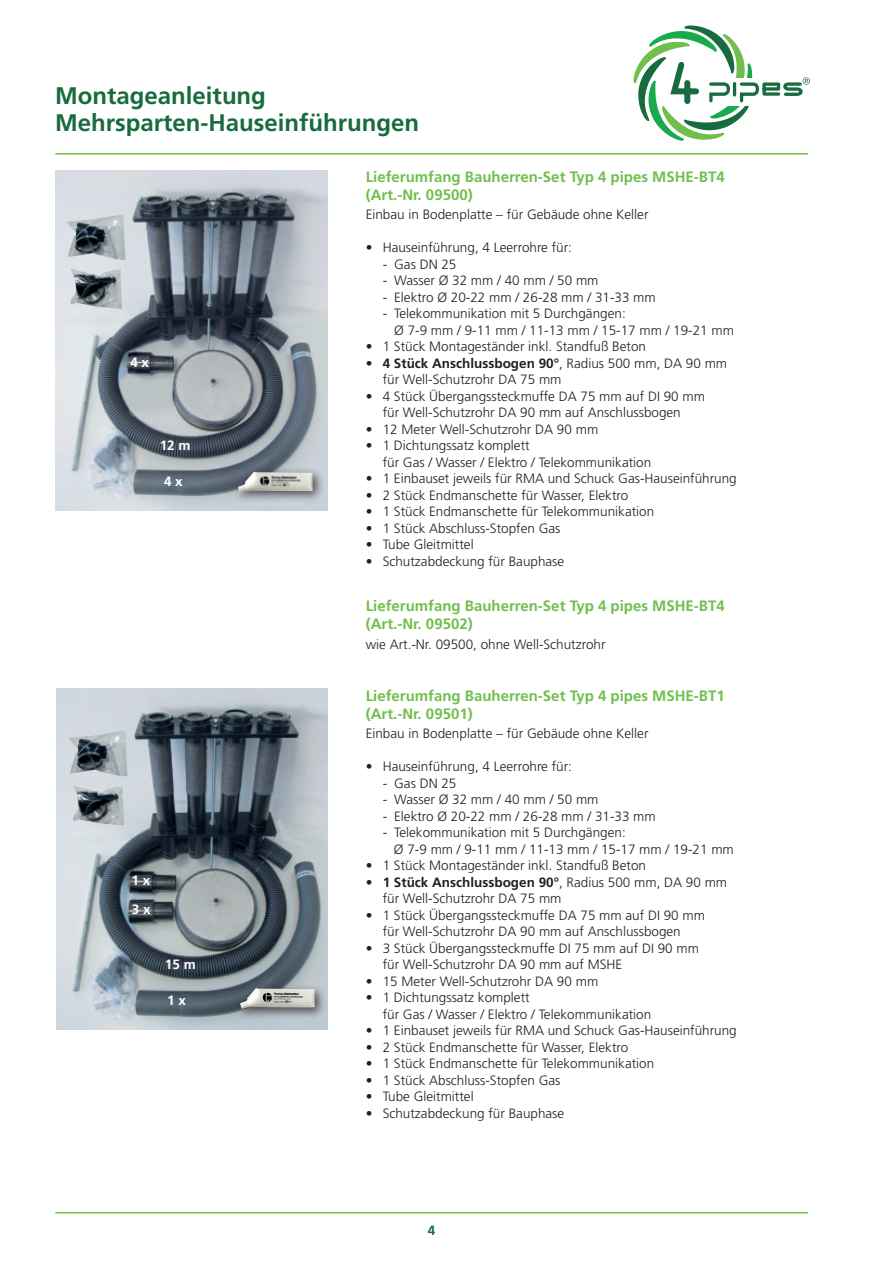
<style>
.page{position:relative;width:893px;height:1263px;background:#fff}
.page>*{position:absolute;margin:0;border:0;box-sizing:border-box;transform-origin:0 0}
.t1{font:700 24px/27px "Frutiger";color:#176b3e}
.t2{font:700 15px/18px "Frutiger";color:#70bf4c}
.t3{font:300 13.5px/16.5px "Frutiger";color:#231f20}
.t4{font:700 13.5px/29.1px "Frutiger";color:#fff}
.t5{font:700 13.5px "Frutiger";color:#176b3e}
.s1{font-weight:700}
</style>
<div class="page">
<svg style="left:634px;top:26px;width:176px;height:115px"></svg>
<hr style="left:55px;top:153px;width:753px;height:2px;background:#70bf4c">
<hr style="left:55px;top:1212px;width:753px;height:1px;background:#70bf4c">
<img style="left:55px;top:170px;width:272px;height:340px">
<div style="left:232px;top:466px;width:93px;height:38px;background:#231f20;opacity:.75"></div>
<img style="left:238px;top:471px;width:75px;height:21px">
<img style="left:67px;top:214px;width:59px;height:46px">
<img style="left:70px;top:268px;width:52px;height:41px">
<img style="left:56px;top:689px;width:271px;height:340px">
<div style="left:235px;top:982px;width:92px;height:38px;background:#231f20;opacity:.75"></div>
<img style="left:240px;top:988px;width:75px;height:21px">
<img style="left:69px;top:730px;width:59px;height:46px">
<img style="left:72px;top:785px;width:52px;height:40px">
<h1 class="t1" style="left:55px;top:82px;width:366px">Montageanleitung<br>Mehrsparten-Hauseinführungen</h1>
<p class="t2" style="left:366px;top:167px;width:360px">Lieferumfang Bauherren-Set Typ 4 pipes MSHE-BT4 (Art.-Nr. 09500)</p>
<p class="t3" style="left:366px;top:206px;width:284px">Einbau in Bodenplatte – für Gebäude ohne Keller</p>
<p class="t3" style="left:366px;top:239px;width:208px">• Hauseinführung, 4 Leerrohre für:</p>
<p class="t3" style="left:383px;top:256px;width:75px">- Gas DN 25</p>
<p class="t3" style="left:383px;top:272px;width:217px">- Wasser Ø 32 mm / 40 mm / 50 mm</p>
<p class="t3" style="left:383px;top:289px;width:275px">- Elektro Ø 20-22 mm / 26-28 mm / 31-33 mm</p>
<p class="t3" style="left:394px;top:305px;width:341px;text-indent:-11px">- Telekommunikation mit 5 Durchgängen:<br>Ø 7-9 mm / 9-11 mm / 11-13 mm / 15-17 mm / 19-21 mm</p>
<p class="t3" style="left:366px;top:338px;width:282px">• 1 Stück Montageständer inkl. Standfuß Beton</p>
<p class="t3" style="left:383px;top:355px;width:346px;text-indent:-17px">• <span class="s1">4 Stück Anschlussbogen 90°</span>, Radius 500 mm, DA 90 mm für Well-Schutzrohr DA 75 mm</p>
<p class="t3" style="left:366px;top:388px;width:341px;text-align:center">• 4 Stück Übergangssteckmuffe DA 75 mm auf DI 90 mm für Well-Schutzrohr DA 90 mm auf Anschlussbogen</p>
<p class="t3" style="left:366px;top:421px;width:234px">• 12 Meter Well-Schutzrohr DA 90 mm</p>
<p class="t3" style="left:383px;top:437px;width:270px;text-indent:-17px">• 1 Dichtungssatz komplett<br>für Gas / Wasser / Elektro / Telekommunikation</p>
<p class="t3" style="left:366px;top:470px;width:373px">• 1 Einbauset jeweils für RMA und Schuck Gas-Hauseinführung</p>
<p class="t3" style="left:366px;top:487px;width:264px">• 2 Stück Endmanschette für Wasser, Elektro</p>
<p class="t3" style="left:366px;top:503px;width:290px">• 1 Stück Endmanschette für Telekommunikation</p>
<p class="t3" style="left:366px;top:520px;width:196px">• 1 Stück Abschluss-Stopfen Gas</p>
<p class="t3" style="left:366px;top:536px;width:110px">• Tube Gleitmittel</p>
<p class="t3" style="left:366px;top:553px;width:200px">• Schutzabdeckung für Bauphase</p>
<p class="t2" style="left:366px;top:597px;width:360px">Lieferumfang Bauherren-Set Typ 4 pipes MSHE-BT4 (Art.-Nr. 09502)</p>
<p class="t3" style="left:366px;top:636px;width:241px">wie Art.-Nr. 09500, ohne Well-Schutzrohr</p>
<p class="t4" style="left:130px;top:348px;width:20px">4 x</p>
<p class="t4" style="left:160px;top:430px;width:32px">12 m</p>
<p class="t4" style="left:164px;top:466px;width:20px">4 x</p>
<p class="t4" style="left:132px;top:865px;width:21px">1 x<br>3 x</p>
<p class="t4" style="left:165px;top:950px;width:32px">15 m</p>
<p class="t4" style="left:167px;top:986px;width:20px">1 x</p>
<p class="t2" style="left:366px;top:686px;width:360px">Lieferumfang Bauherren-Set Typ 4 pipes MSHE-BT1 (Art.-Nr. 09501)</p>
<p class="t3" style="left:366px;top:725px;width:284px">Einbau in Bodenplatte – für Gebäude ohne Keller</p>
<p class="t3" style="left:366px;top:758px;width:208px">• Hauseinführung, 4 Leerrohre für:</p>
<p class="t3" style="left:383px;top:775px;width:75px">- Gas DN 25</p>
<p class="t3" style="left:383px;top:791px;width:217px">- Wasser Ø 32 mm / 40 mm / 50 mm</p>
<p class="t3" style="left:383px;top:808px;width:275px">- Elektro Ø 20-22 mm / 26-28 mm / 31-33 mm</p>
<p class="t3" style="left:394px;top:824px;width:341px;text-indent:-11px">- Telekommunikation mit 5 Durchgängen:<br>Ø 7-9 mm / 9-11 mm / 11-13 mm / 15-17 mm / 19-21 mm</p>
<p class="t3" style="left:366px;top:857px;width:282px">• 1 Stück Montageständer inkl. Standfuß Beton</p>
<p class="t3" style="left:383px;top:874px;width:346px;text-indent:-17px">• <span class="s1">1 Stück Anschlussbogen 90°</span>, Radius 500 mm, DA 90 mm für Well-Schutzrohr DA 75 mm</p>
<p class="t3" style="left:366px;top:907px;width:341px;text-align:center">• 1 Stück Übergangssteckmuffe DA 75 mm auf DI 90 mm für Well-Schutzrohr DA 90 mm auf Anschlussbogen</p>
<p class="t3" style="left:383px;top:940px;width:318px;text-indent:-17px">• 3 Stück Übergangssteckmuffe DI 75 mm auf DI 90 mm für Well-Schutzrohr DA 90 mm auf MSHE</p>
<p class="t3" style="left:366px;top:972px;width:234px">• 15 Meter Well-Schutzrohr DA 90 mm</p>
<p class="t3" style="left:383px;top:989px;width:270px;text-indent:-17px">• 1 Dichtungssatz komplett<br>für Gas / Wasser / Elektro / Telekommunikation</p>
<p class="t3" style="left:366px;top:1022px;width:373px">• 1 Einbauset jeweils für RMA und Schuck Gas-Hauseinführung</p>
<p class="t3" style="left:366px;top:1038px;width:264px">• 2 Stück Endmanschette für Wasser, Elektro</p>
<p class="t3" style="left:366px;top:1055px;width:290px">• 1 Stück Endmanschette für Telekommunikation</p>
<p class="t3" style="left:366px;top:1071px;width:196px">• 1 Stück Abschluss-Stopfen Gas</p>
<p class="t3" style="left:366px;top:1088px;width:110px">• Tube Gleitmittel</p>
<p class="t3" style="left:366px;top:1104px;width:200px">• Schutzabdeckung für Bauphase</p>
<p class="t5" style="left:428px;top:1222px;width:9px">4</p>
</div>
